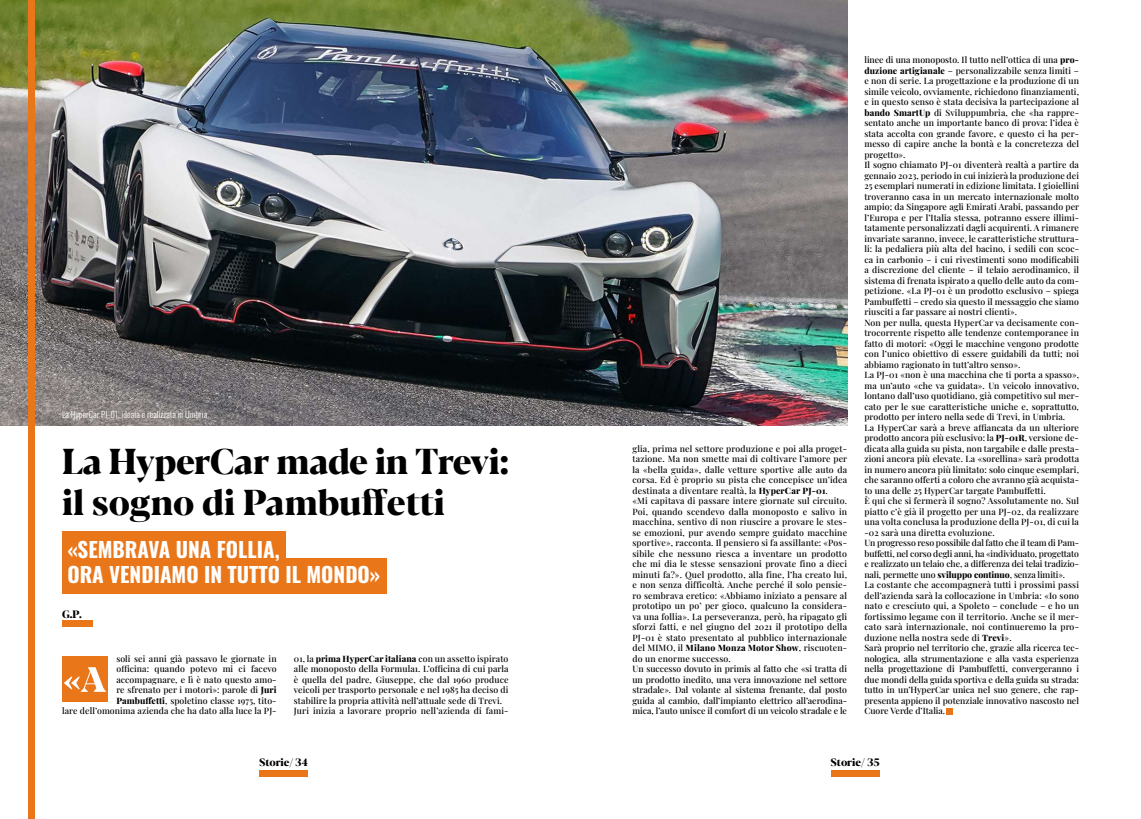
<style>
.page{position:relative;width:1141px;height:819px;background:#fff}
.page>*{position:absolute;margin:0;border:0;box-sizing:border-box;transform-origin:0 0}
.t1{font:800 35px/40.2px "Blacker Pro Display";letter-spacing:-.01em;color:#000}
.t2{font:21px/25.2px "Oswald";color:#fff}
.t3{font:800 10.5px "Blacker Pro Display";letter-spacing:-.005em;color:#000}
.t4{font:500 8.75px/10.5px "Playfair Display";letter-spacing:.01em;color:#000}
.t5{font:8.75px "Oswald";letter-spacing:.005em;color:#fff}
.s1{font-weight:800}
</style>
<div class="page">
<div style="left:831px;top:769px;width:49px;height:7px;background:#ea761a"></div>
<img style="left:0;top:0;width:847px;height:425px">
<div style="left:62px;top:531px;width:223px;height:36px;background:#ea761a"></div>
<div style="left:62px;top:558px;width:325px;height:35px;background:#ea761a"></div>
<div style="left:62px;top:620px;width:31px;height:6px;background:#ea761a"></div>
<div style="left:62px;top:656px;width:46px;height:46px;background:#ea761a"></div>
<svg style="left:64px;top:667px;width:42px;height:24px"></svg>
<div style="left:28px;top:0;width:6px;height:819px;background:#ea761a"></div>
<svg style="left:947px;top:708px;width:6px;height:6px"></svg>
<div style="left:259px;top:769px;width:49px;height:7px;background:#ea761a"></div>
<p class="t5" style="left:62px;top:407px;width:147px">La HyperCar PJ-01, ideata e realizzata in Umbria</p>
<h1 class="t1" style="left:62px;top:439px;width:448px">La HyperCar made in Trevi: il sogno di Pambuffetti</h1>
<h2 class="t2" style="left:67px;top:534px;width:314px">«SEMBRAVA UNA FOLLIA,<br>ORA VENDIAMO IN TUTTO IL MONDO»</h2>
<p class="t3" style="left:62px;top:606px;width:21px">G.P.</p>
<p class="t4" style="left:62px;top:652px;width:216px;text-align:right">soli sei anni già passavo le giornate in<br>officina: quando potevo mi ci facevo accompagnare, e lì è nato questo amo-<br>re sfrenato per i motori»: parole di <span class="s1">Juri<br>Pambuffetti</span>, spoletino classe 1975, tito-<br>lare dell’omonima azienda che ha dato alla luce la PJ-</p>
<p class="t4" style="left:294px;top:652px;width:216px">01, la <span class="s1">prima HyperCar italiana</span> con un assetto ispirato alle monoposto della Formula1. L’officina di cui parla è quella del padre, Giuseppe, che dal 1960 produce veicoli per trasporto personale e nel 1985 ha deciso di stabilire la propria attività nell’attuale sede di Trevi.<br>Juri inizia a lavorare proprio nell’azienda di fami-</p>
<p class="t3" style="left:259px;top:754px;width:50px">Storie/ 34</p>
<p class="t4" style="left:632px;top:442px;width:216px">glia, prima nel settore produzione e poi alla proget&shy;tazione. Ma non smette mai di coltivare l’amore per la «bella guida», dalle vetture sportive alle auto da corsa. Ed è proprio su pista che concepisce un’idea destinata a diventare realtà, la <span class="s1">HyperCar PJ-01</span>.<br>«Mi capitava di passare intere giornate sul circuito.<br>Poi, quando scendevo dalla monoposto e salivo in macchina, sentivo di non riuscire a provare le stes&shy;se emozioni, pur avendo sempre guidato macchine sportive», racconta. Il pensiero si fa assillante: «Pos&shy;sibile che nessuno riesca a inventare un prodotto che mi dia le stesse sensazioni provate fino a dieci minuti fa?». Quel prodotto, alla fine, l’ha creato lui, e non senza difficoltà. Anche perché il solo pensie&shy;ro sembrava eretico: «Abbiamo iniziato a pensare al prototipo un po’ per gioco, qualcuno la considera&shy;va una follia». La perseveranza, però, ha ripagato gli sforzi fatti, e nel giugno del 2021 il prototipo della PJ-01 è stato presentato al pubblico internazionale del MIMO, il <span class="s1">Milano Monza Motor Show</span>, riscuoten&shy;do un enorme successo.<br>Un successo dovuto in primis al fatto che «si tratta di un prodotto inedito, una vera innovazione nel settore stradale». Dal volante al sistema frenante, dal posto guida al cambio, dall’impianto elettrico all’aerodina&shy;mica, l’auto unisce il comfort di un veicolo stradale e le</p>
<p class="t4" style="left:864px;top:54px;width:216px">linee di una monoposto. Il tutto nell’ottica di una <span class="s1">pro&shy;duzione artigianale</span> – personalizzabile senza limiti – e non di serie. La progettazione e la produzione di un simile veicolo, ovviamente, richiedono finanziamenti, e in questo senso è stata decisiva la partecipazione al <span class="s1">bando SmartUp</span> di Sviluppumbria, che «ha rappre&shy;sentato anche un importante banco di prova: l’idea è stata accolta con grande favore, e questo ci ha per&shy;messo di capire anche la bontà e la concretezza del progetto».<br>Il sogno chiamato PJ-01 diventerà realtà a partire da gennaio 2023, periodo in cui inizierà la produzione dei 25 esemplari numerati in edizione limitata. I gioiellini troveranno casa in un mercato internazionale molto ampio; da Singapore agli Emirati Arabi, passando per l’Europa e per l’Italia stessa, potranno essere illimi&shy;tatamente personalizzati dagli acquirenti. A rimanere invariate saranno, invece, le caratteristiche struttura&shy;li: la pedaliera più alta del bacino, i sedili con scoc&shy;ca in carbonio – i cui rivestimenti sono modificabili a discrezione del cliente – il telaio aerodinamico, il sistema di frenata ispirato a quello delle auto da com&shy;petizione. «La PJ-01 è un prodotto esclusivo – spiega Pambuffetti – credo sia questo il messaggio che siamo riusciti a far passare ai nostri clienti».<br>Non per nulla, questa HyperCar va decisamente con&shy;trocorrente rispetto alle tendenze contemporanee in fatto di motori: «Oggi le macchine vengono prodotte con l’unico obiettivo di essere guidabili da tutti; noi abbiamo ragionato in tutt’altro senso».<br>La PJ-01 «non è una macchina che ti porta a spasso», ma un’auto «che va guidata». Un veicolo innovativo, lontano dall’uso quotidiano, già competitivo sul mer&shy;cato per le sue caratteristiche uniche e, soprattutto, prodotto per intero nella sede di Trevi, in Umbria.<br>La HyperCar sarà a breve affiancata da un ulteriore prodotto ancora più esclusivo: la <span class="s1">PJ-01R</span>, versione de&shy;dicata alla guida su pista, non targabile e dalle presta&shy;zioni ancora più elevate. La «sorellina» sarà prodotta in numero ancora più limitato: solo cinque esemplari, che saranno offerti a coloro che avranno già acquista&shy;to una delle 25 HyperCar targate Pambuffetti.<br>È qui che si fermerà il sogno? Assolutamente no. Sul piatto c’è già il progetto per una PJ-02, da realizzare una volta conclusa la produzione della PJ-01, di cui la -02 sarà una diretta evoluzione.<br>Un progresso reso possibile dal fatto che il team di Pam&shy;buffetti, nel corso degli anni, ha «individuato, progettato e realizzato un telaio che, a differenza dei telai tradizio&shy;nali, permette uno <span class="s1">sviluppo continuo</span>, senza limiti».<br>La costante che accompagnerà tutti i prossimi passi dell’azienda sarà la collocazione in Umbria: «Io sono nato e cresciuto qui, a Spoleto – conclude – e ho un fortissimo legame con il territorio. Anche se il mer&shy;cato sarà internazionale, noi continueremo la pro&shy;duzione nella nostra sede di <span class="s1">Trevi</span>».<br>Sarà proprio nel territorio che, grazie alla ricerca tec&shy;nologica, alla strumentazione e alla vasta esperienza nella progettazione di Pambuffetti, convergeranno i due mondi della guida sportiva e della guida su strada: tutto in un’HyperCar unica nel suo genere, che rap&shy;presenta appieno il potenziale innovativo nascosto nel Cuore Verde d’Italia.</p>
<p class="t3" style="left:831px;top:754px;width:50px">Storie/ 35</p>
</div>
